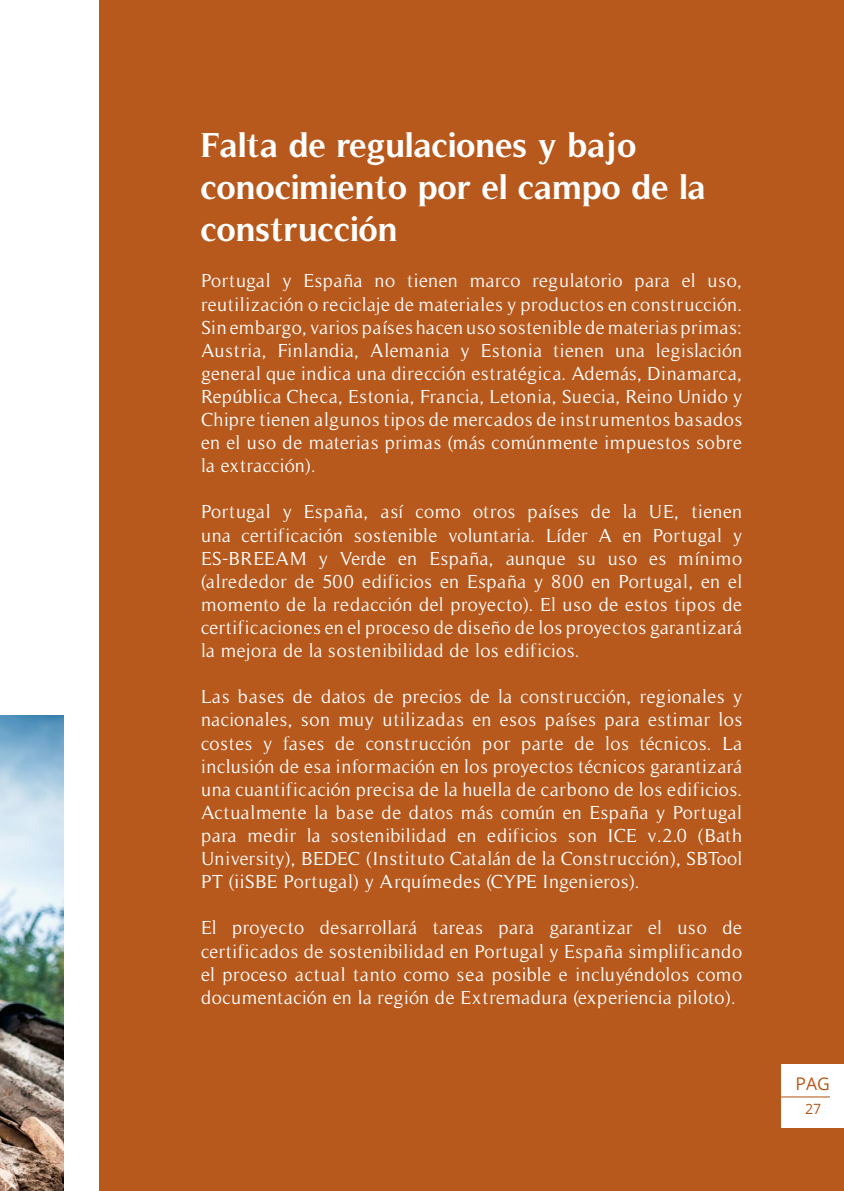
<style>
.page{position:relative;width:844px;height:1191px;background:#fff}
.page>*{position:absolute;margin:0;border:0;box-sizing:border-box;transform-origin:0 0}
.Nivel_2_Color_4{font:700 35px/42px "Timeless";color:#fff}
.t1{font:19.25px/23.1px "Timeless";letter-spacing:.025em;color:#fff;text-align:justify}
.t2{font:17.5px "Open Sans";color:#b7581c}
.t3{font:14.17px "Open Sans";color:#b7581c}
</style>
<div class="page">
<img style="left:0;top:715px;width:63px;height:476px">
<div style="left:99px;top:0;width:744px;height:1191px;background:#b7581c"></div>
<div style="left:780px;top:1064px;width:63px;height:64px;background:#fff"></div>
<hr style="left:780px;top:1096px;width:49px;height:1px;background:#b7581c">
<p class="Nivel_2_Color_4" style="left:201px;top:124px;width:507px">Falta de regulaciones y bajo conocimiento por el campo de la construcción</p>
<p class="t1" style="left:201px;top:269px;width:542px">Portugal y España no tienen marco regulatorio para el uso, reutilización o reciclaje de materiales y productos en construcción.<br>Sin embargo, varios países hacen uso sostenible de materias primas:<br>Austria, Finlandia, Alemania y Estonia tienen una legislación general que indica una dirección estratégica. Además, Dinamarca, República Checa, Estonia, Francia, Letonia, Suecia, Reino Unido y Chipre tienen algunos tipos de mercados de instrumentos basados en el uso de materias primas (más comúnmente impuestos sobre la extracción).</p>
<p class="t1" style="left:201px;top:500px;width:542px">Portugal y España, así como otros países de la UE, tienen una certificación sostenible voluntaria. Líder A en Portugal y ES-BREEAM y Verde en España, aunque su uso es mínimo (alrededor de 500 edificios en España y 800 en Portugal, en el momento de la redacción del proyecto). El uso de estos tipos de certificaciones en el proceso de diseño de los proyectos garantizará la mejora de la sostenibilidad de los edificios.</p>
<p class="t1" style="left:201px;top:685px;width:542px">Las bases de datos de precios de la construcción, regionales y nacionales, son muy utilizadas en esos países para estimar los costes y fases de construcción por parte de los técnicos. La inclusión de esa información en los proyectos técnicos garantizará una cuantificación precisa de la huella de carbono de los edificios.<br>Actualmente la base de datos más común en España y Portugal para medir la sostenibilidad en edificios son ICE v.2.0 (Bath University), BEDEC (Instituto Catalán de la Construcción), SBTool PT (iiSBE Portugal) y Arquímedes (CYPE Ingenieros).</p>
<p class="t1" style="left:201px;top:916px;width:542px">El proyecto desarrollará tareas para garantizar el uso de certificados de sostenibilidad en Portugal y España simplificando el proceso actual tanto como sea posible e incluyéndolos como documentación en la región de Extremadura (experiencia piloto).</p>
<p class="t2" style="left:795px;top:1072px;width:36px">PAG</p>
<p class="t3" style="left:805px;top:1099px;width:18px">27</p>
</div>
